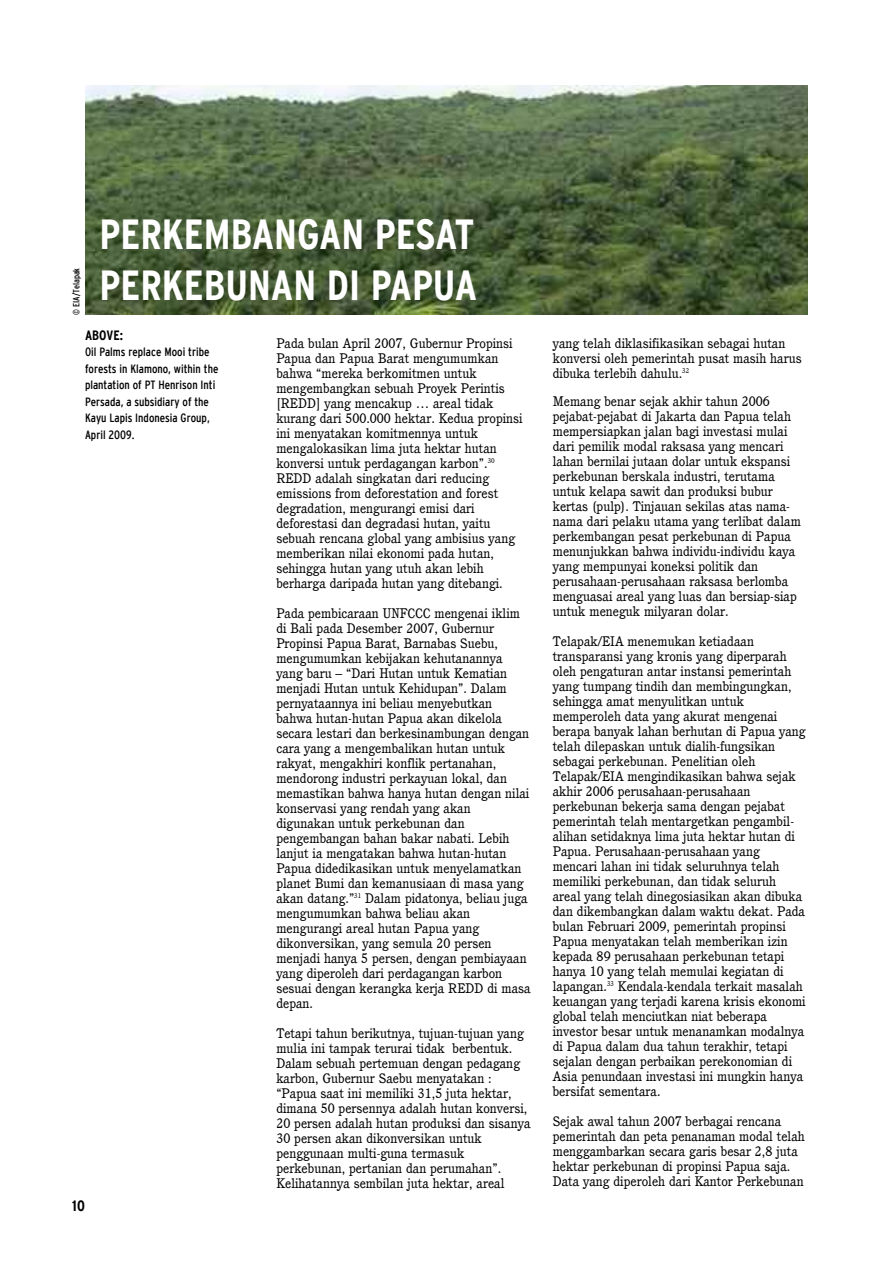
<style>
.page{position:relative;width:893px;height:1263px;background:#fff}
.page>*{position:absolute;margin:0;border:0;box-sizing:border-box;transform-origin:0 0}
.t1{font:700 condensed 42px/51px "Interstate";color:#fff}
.t2{font:700 condensed 15px "Interstate";color:#000}
.t3{font:13.5px/15px "Cushing";color:#000}
.t4{font:700 condensed 13.5px "Interstate";color:#000}
.t5{font:condensed 12px/16.5px "Interstate";color:#000}
.t6{font:condensed 9px "Interstate";color:#000}
</style>
<div class="page">
<img style="left:85px;top:85px;width:723px;height:230px">
<h1 class="t1" style="left:100px;top:209px;width:379px">PERKEMBANGAN PESAT<br>PERKEBUNAN DI PAPUA</h1>
<p class="t4" style="left:85px;top:327px;width:40px">ABOVE:</p>
<p class="t5" style="left:85px;top:344px;width:135px">oil Palms replace Mooi tribe forests in klamono, within the plantation of Pt Henrison inti<br>Persada, a subsidiary of the kayu lapis indonesia Group, april 2009.</p>
<p class="t6" style="left:71px;top:315px;width:49px;rotate:-90deg">© Eia/telapak</p>
<p class="t3" style="left:276px;top:335px;width:248px">Pada bulan April 2007, Gubernur Propinsi Papua dan Papua Barat mengumumkan bahwa “mereka berkomitmen untuk mengembangkan sebuah Proyek Perintis [REDD] yang mencakup … areal tidak kurang dari 500.000 hektar. Kedua propinsi ini menyatakan komitmennya untuk mengalokasikan lima juta hektar hutan konversi untuk perdagangan karbon”.<sup>30<br></sup>REDD adalah singkatan dari reducing emissions from deforestation and forest degradation, mengurangi emisi dari deforestasi dan degradasi hutan, yaitu sebuah rencana global yang ambisius yang memberikan nilai ekonomi pada hutan, sehingga hutan yang utuh akan lebih berharga daripada hutan yang ditebangi.</p>
<p class="t3" style="left:276px;top:605px;width:256px">Pada pembicaraan UNFCCC mengenai iklim di Bali pada Desember 2007, Gubernur Propinsi Papua Barat, Barnabas Suebu, mengumumkan kebijakan kehutanannya yang baru – “Dari Hutan untuk Kematian menjadi Hutan untuk Kehidupan”. Dalam pernyataannya ini beliau menyebutkan bahwa hutan-hutan Papua akan dikelola secara lestari dan berkesinambungan dengan cara yang a mengembalikan hutan untuk rakyat, mengakhiri konflik pertanahan, mendorong industri perkayuan lokal, dan memastikan bahwa hanya hutan dengan nilai konservasi yang rendah yang akan digunakan untuk perkebunan dan pengembangan bahan bakar nabati. Lebih lanjut ia mengatakan bahwa hutan-hutan Papua didedikasikan untuk menyelamatkan planet Bumi dan kemanusiaan di masa yang akan datang.”<sup>31</sup> Dalam pidatonya, beliau juga mengumumkan bahwa beliau akan mengurangi areal hutan Papua yang dikonversikan, yang semula 20 persen menjadi hanya 5 persen, dengan pembiayaan yang diperoleh dari perdagangan karbon sesuai dengan kerangka kerja REDD di masa depan.</p>
<p class="t3" style="left:276px;top:1025px;width:256px">Tetapi tahun berikutnya, tujuan-tujuan yang mulia ini tampak terurai tidak berbentuk.<br>Dalam sebuah pertemuan dengan pedagang karbon, Gubernur Saebu menyatakan : “Papua saat ini memiliki 31,5 juta hektar, dimana 50 persennya adalah hutan konversi, 20 persen adalah hutan produksi dan sisanya 30 persen akan dikonversikan untuk penggunaan multi-guna termasuk perkebunan, pertanian dan perumahan”.<br>Kelihatannya sembilan juta hektar, areal</p>
<p class="t2" style="left:72px;top:1197px;width:14px">10</p>
<p class="t3" style="left:553px;top:335px;width:251px">yang telah diklasifikasikan sebagai hutan konversi oleh pemerintah pusat masih harus dibuka terlebih dahulu.<sup>32</sup></p>
<p class="t3" style="left:553px;top:394px;width:250px">Memang benar sejak akhir tahun 2006 pejabat-pejabat di Jakarta dan Papua telah mempersiapkan jalan bagi investasi mulai dari pemilik modal raksasa yang mencari lahan bernilai jutaan dolar untuk ekspansi perkebunan berskala industri, terutama untuk kelapa sawit dan produksi bubur kertas (pulp). Tinjauan sekilas atas nama&shy;nama dari pelaku utama yang terlibat dalam perkembangan pesat perkebunan di Papua menunjukkan bahwa individu-individu kaya yang mempunyai koneksi politik dan perusahaan-perusahaan raksasa berlomba menguasai areal yang luas dan bersiap-siap untuk meneguk milyaran dolar.</p>
<p class="t3" style="left:553px;top:634px;width:255px">Telapak/EIA menemukan ketiadaan transparansi yang kronis yang diperparah oleh pengaturan antar instansi pemerintah yang tumpang tindih dan membingungkan, sehingga amat menyulitkan untuk memperoleh data yang akurat mengenai berapa banyak lahan berhutan di Papua yang telah dilepaskan untuk dialih-fungsikan sebagai perkebunan. Penelitian oleh Telapak/EIA mengindikasikan bahwa sejak akhir 2006 perusahaan-perusahaan perkebunan bekerja sama dengan pejabat pemerintah telah mentargetkan pengambil&shy;alihan setidaknya lima juta hektar hutan di Papua. Perusahaan-perusahaan yang mencari lahan ini tidak seluruhnya telah memiliki perkebunan, dan tidak seluruh areal yang telah dinegosiasikan akan dibuka dan dikembangkan dalam waktu dekat. Pada bulan Februari 2009, pemerintah propinsi Papua menyatakan telah memberikan izin kepada 89 perusahaan perkebunan tetapi hanya 10 yang telah memulai kegiatan di lapangan.<sup>33</sup> Kendala-kendala terkait masalah keuangan yang terjadi karena krisis ekonomi global telah menciutkan niat beberapa investor besar untuk menanamkan modalnya di Papua dalam dua tahun terakhir, tetapi sejalan dengan perbaikan perekonomian di Asia penundaan investasi ini mungkin hanya bersifat sementara.</p>
<p class="t3" style="left:553px;top:1114px;width:254px">Sejak awal tahun 2007 berbagai rencana pemerintah dan peta penanaman modal telah menggambarkan secara garis besar 2,8 juta hektar perkebunan di propinsi Papua saja.<br>Data yang diperoleh dari Kantor Perkebunan</p>
</div>
